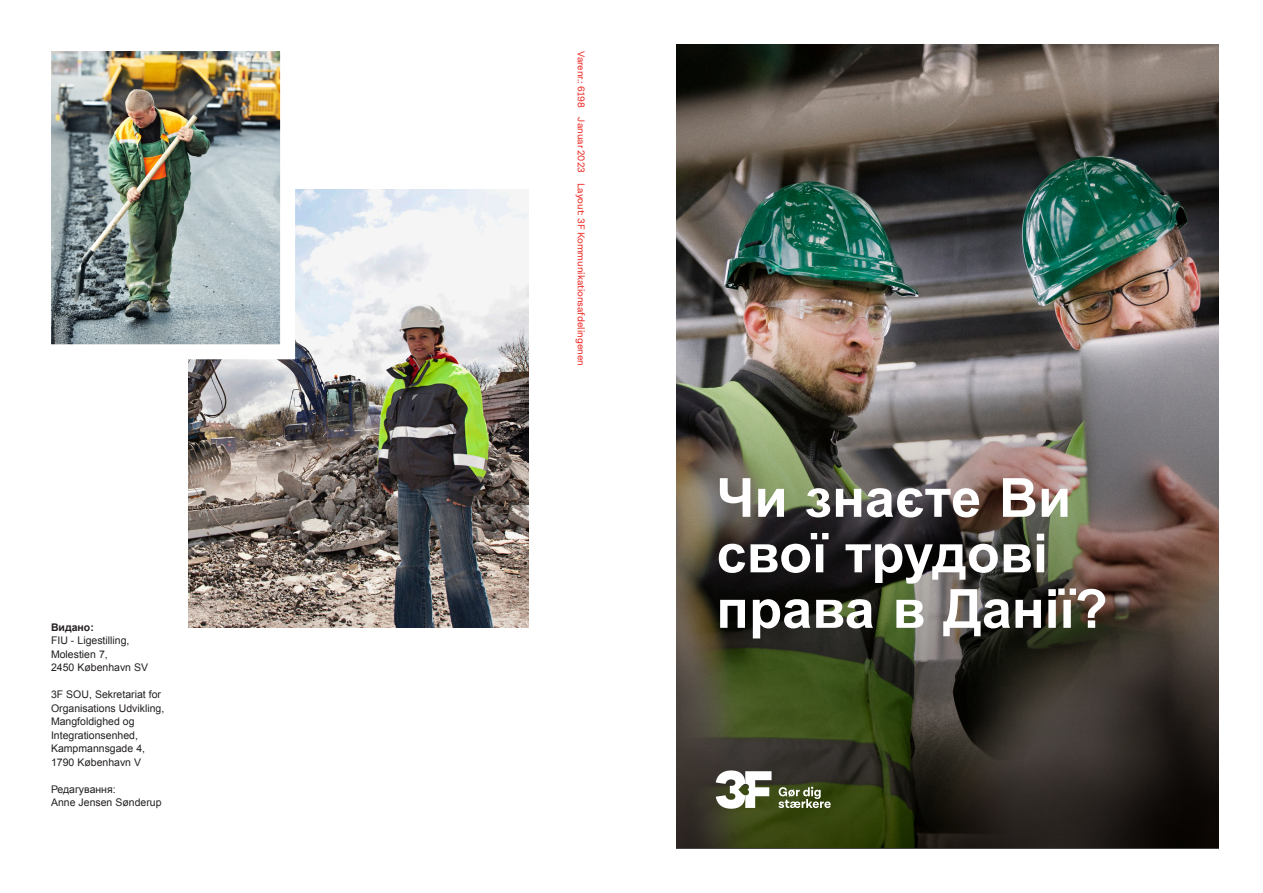
<style>
.page{position:relative;width:1263px;height:893px;background:#fff}
.page>*{position:absolute;margin:0;border:0;box-sizing:border-box;transform-origin:0 0}
.Forside___Titel_A5{font:700 54px/55.5px "Arial";color:#fff}
.Brødtekst___P{font:10.5px/13.5px "Arial";color:#231f20}
.Brødtekst___P-2{font:700 10.5px "Arial";color:#231f20}
.Bagsideinfo___P{font:10.05px "Lota Grotesque";color:#ee2d28}
</style>
<div class="page">
<img style="left:676px;top:45px;width:542px;height:299px">
<img style="left:676px;top:344px;width:542px;height:504px">
<img style="left:189px;top:189px;width:339px;height:438px">
<img style="left:51px;top:51px;width:252px;height:316px">
<svg style="left:716px;top:770px;width:55px;height:39px"></svg>
<svg style="left:778px;top:787px;width:53px;height:21px"></svg>
<p class="Brødtekst___P-2" style="left:51px;top:620px;width:44px">Видано:</p>
<p class="Brødtekst___P" style="left:51px;top:634px;width:80px">FIU - Ligestilling,</p>
<p class="Brødtekst___P" style="left:51px;top:647px;width:58px">Molestien 7,</p>
<p class="Brødtekst___P" style="left:51px;top:661px;width:99px">2450 København SV</p>
<p class="Brødtekst___P" style="left:51px;top:688px;width:115px">3F SOU, Sekretariat for<br>Organisations Udvikling,<br>Mangfoldighed og<br>Integrationsenhed,<br>Kampmannsgade 4,</p>
<p class="Brødtekst___P" style="left:51px;top:755px;width:92px">1790 København V</p>
<p class="Brødtekst___P" style="left:51px;top:782px;width:112px">Редагування:<br>Anne Jensen Sønderup</p>
<p class="Bagsideinfo___P" style="left:587px;top:51px;width:316px;rotate:90deg">Varenr.: 6198 Januar 2023 Layout: 3F Kommunikationsafdelingenen</p>
<h1 class="Forside___Titel_A5" style="left:716px;top:472px;width:393px">Чи знаєте Ви свої трудові права в Данії?</h1>
</div>
